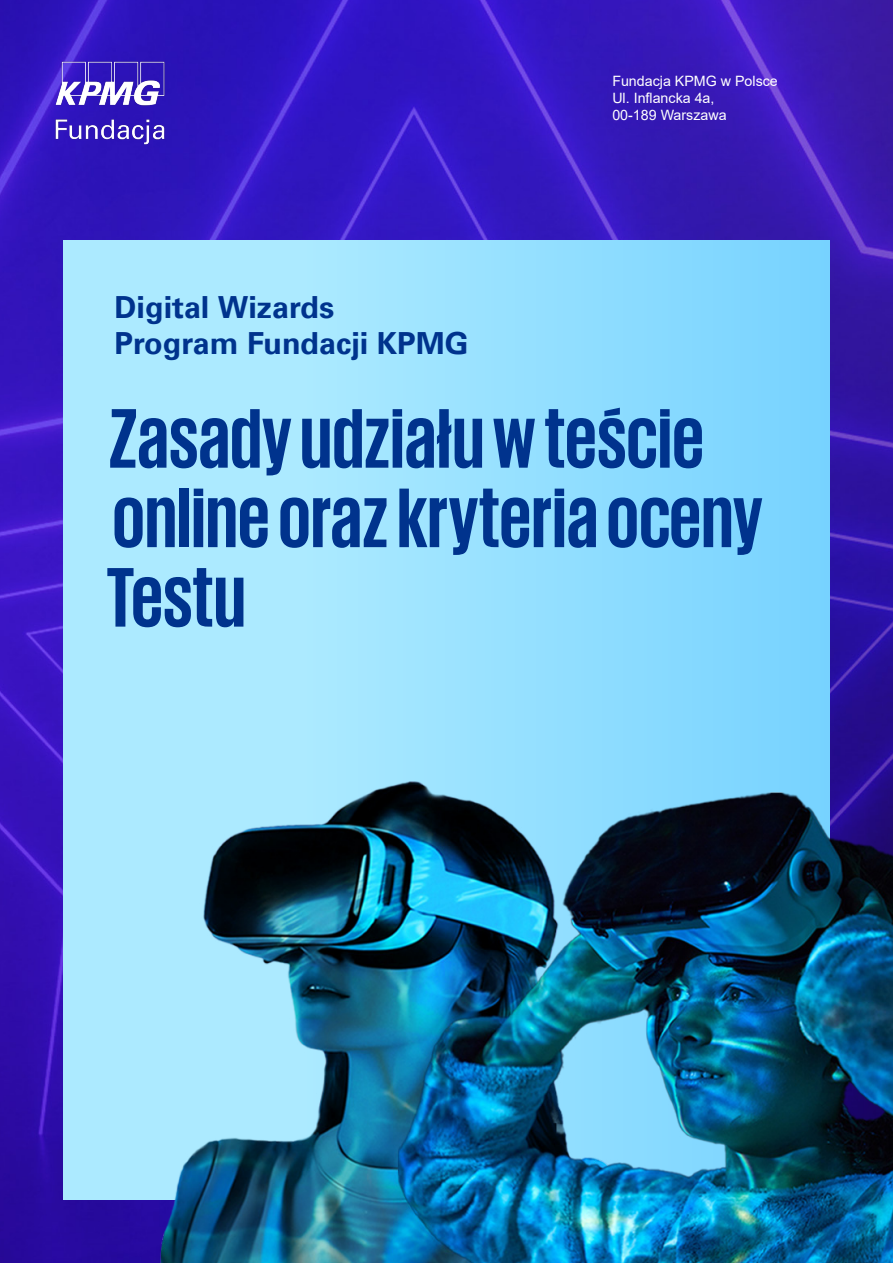
<style>
.page{position:relative;width:893px;height:1263px;background:#fff}
.page>*{position:absolute;margin:0;border:0;box-sizing:border-box;transform-origin:0 0}
.t1{font:700 86.4px/79.5px "KPMG";color:#00338d}
.t2{font:700 30.45px/36.6px "Universfor KPMG";color:#00338d}
.t3{font:14.25px/17.1px "Arial";color:#fff}
</style>
<div class="page">
<img style="left:0;top:0;width:893px;height:1263px">
<img style="left:12px;top:18px;width:195px;height:164px">
<div style="left:64px;top:241px;width:765px;height:958px;background:linear-gradient(to right,#b7efff,#7cd5ff)"></div>
<img style="left:128px;top:782px;width:765px;height:481px">
<h2 class="t2" style="left:115px;top:289px;width:356px">Digital Wizards<br>Program Fundacji KPMG</h2>
<p class="t3" style="left:612px;top:73px;width:167px">Fundacja KPMG w Polsce<br>Ul. Inflancka 4a,<br>00-189 Warszawa</p>
<h1 class="t1" style="left:106px;top:396px;width:658px">Zasady udziału wteście online oraz kryteria oceny<br>Testu</h1>
</div>
